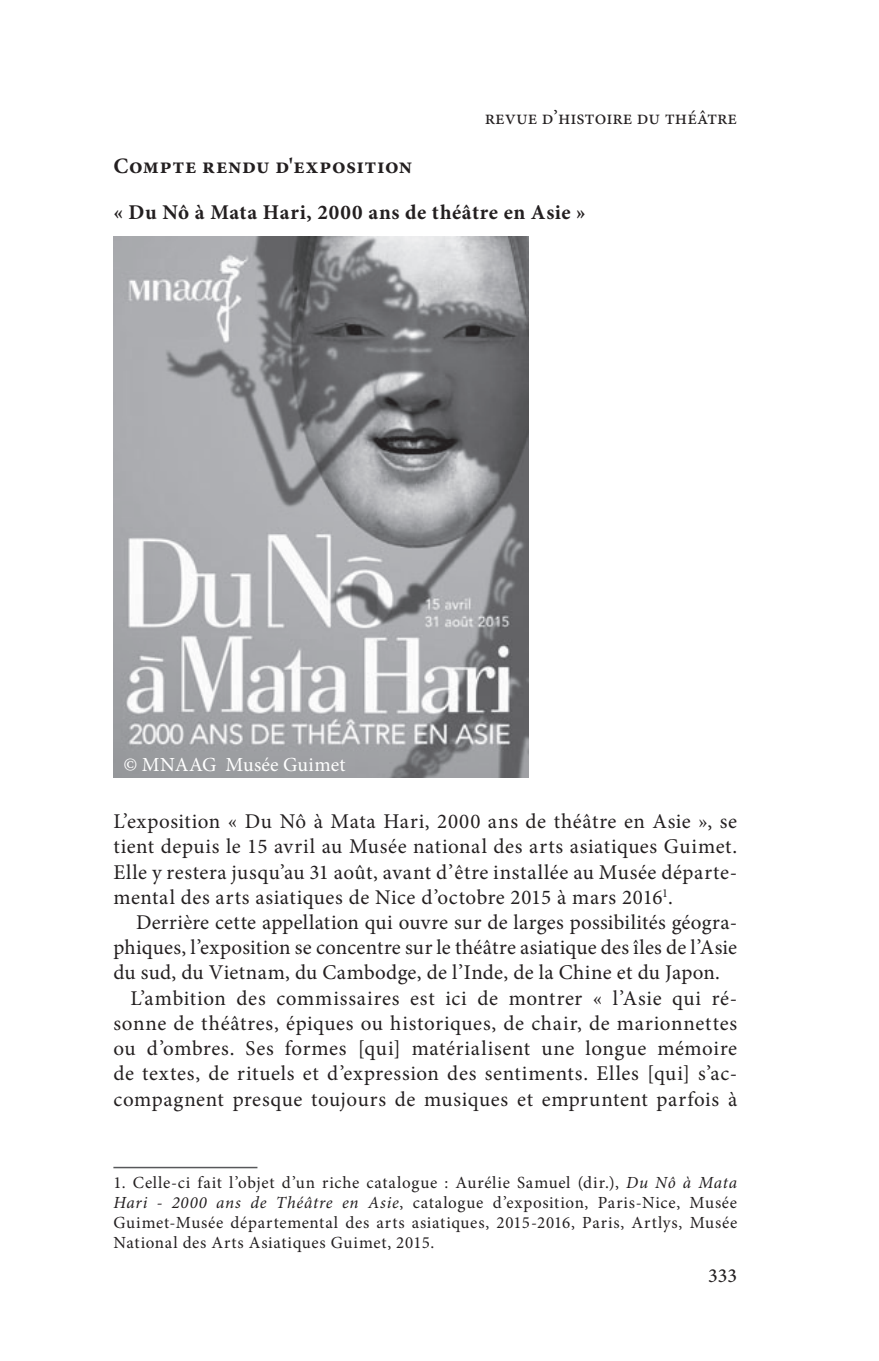
<style>
.page{position:relative;width:879px;height:1361px;background:#fff}
.page>*{position:absolute;margin:0;border:0;box-sizing:border-box;transform-origin:0 0}
.t1{font:700 22px "Minion Pro";letter-spacing:.03em;color:#231f20}
.t2{font:21px/25.2px "Minion Pro";letter-spacing:.02em;color:#231f20;text-align:justify}
.t3{font:700 21px "Minion Pro";letter-spacing:.03em;color:#231f20}
.t4{font:20px "Minion Pro";color:#231f20}
.t5{font:20px "Minion Pro";letter-spacing:-.005em;color:#fff}
.t6{font:500 20px "Minion Pro";color:#231f20}
.t7{font:17px/20px "Minion Pro";letter-spacing:.035em;color:#231f20;text-align:justify}
.s1{font-style:italic}
</style>
<div class="page">
<hr style="left:113px;top:1166px;width:144px;height:2px;background:#57585a">
<img style="left:113px;top:236px;width:416px;height:542px">
<p class="t4" style="left:485px;top:104px;width:254px">revue d’histoire du théâtre</p>
<p class="t1" style="left:113px;top:150px;width:300px">Compte rendu d'exposition</p>
<p class="t3" style="left:113px;top:198px;width:474px">« Du Nô à Mata Hari, 2000 ans de théâtre en Asie »</p>
<p class="t5" style="left:123px;top:751px;width:224px">© MNAAG Musée Guimet</p>
<p class="t2" style="left:113px;top:809px;width:625px">L’exposition « Du Nô à Mata Hari, 2000 ans de théâtre en Asie », se tient depuis le 15 avril au Musée national des arts asiatiques Guimet.<br>Elle y restera jusqu’au 31 août, avant d’être installée au Musée départe&shy;mental des arts asiatiques de Nice d’octobre 2015 à mars 2016<sup>1</sup>.</p>
<p class="t2" style="left:136px;top:910px;width:602px">Derrière cette appellation qui ouvre sur de larges possibilités géogra-</p>
<p class="t2" style="left:113px;top:935px;width:625px">phiques, l’exposition se concentre sur le théâtre asiatique des îles de l’Asie</p>
<p class="t2" style="left:113px;top:960px;width:608px">du sud, du Vietnam, du Cambodge, de l’Inde, de la Chine et du Japon.</p>
<p class="t2" style="left:130px;top:985px;width:608px">L’ambition des commissaires est ici de montrer « l’Asie qui ré-</p>
<p class="t2" style="left:113px;top:1010px;width:625px">sonne de théâtres, épiques ou historiques, de chair, de marionnettes</p>
<p class="t2" style="left:113px;top:1036px;width:625px">ou d’ombres. Ses formes [qui] matérialisent une longue mémoire</p>
<p class="t2" style="left:113px;top:1061px;width:625px">de textes, de rituels et d’expression des sentiments. Elles [qui] s’ac-</p>
<p class="t2" style="left:113px;top:1086px;width:625px">compagnent presque toujours de musiques et empruntent parfois à</p>
<p class="t7" style="left:113px;top:1172px;width:625px">1. Celle-ci fait l’objet d’un riche catalogue : Aurélie Samuel (dir.), <span class="s1">Du Nô à Mata Hari - 2000 ans de Théâtre en Asie</span>, catalogue d’exposition, Paris-Nice, Musée Guimet-Musée départemental des arts asiatiques, 2015-2016, Paris, Artlys, Musée National des Arts Asiatiques Guimet, 2015.</p>
<p class="t6" style="left:708px;top:1263px;width:30px">333</p>
</div>
